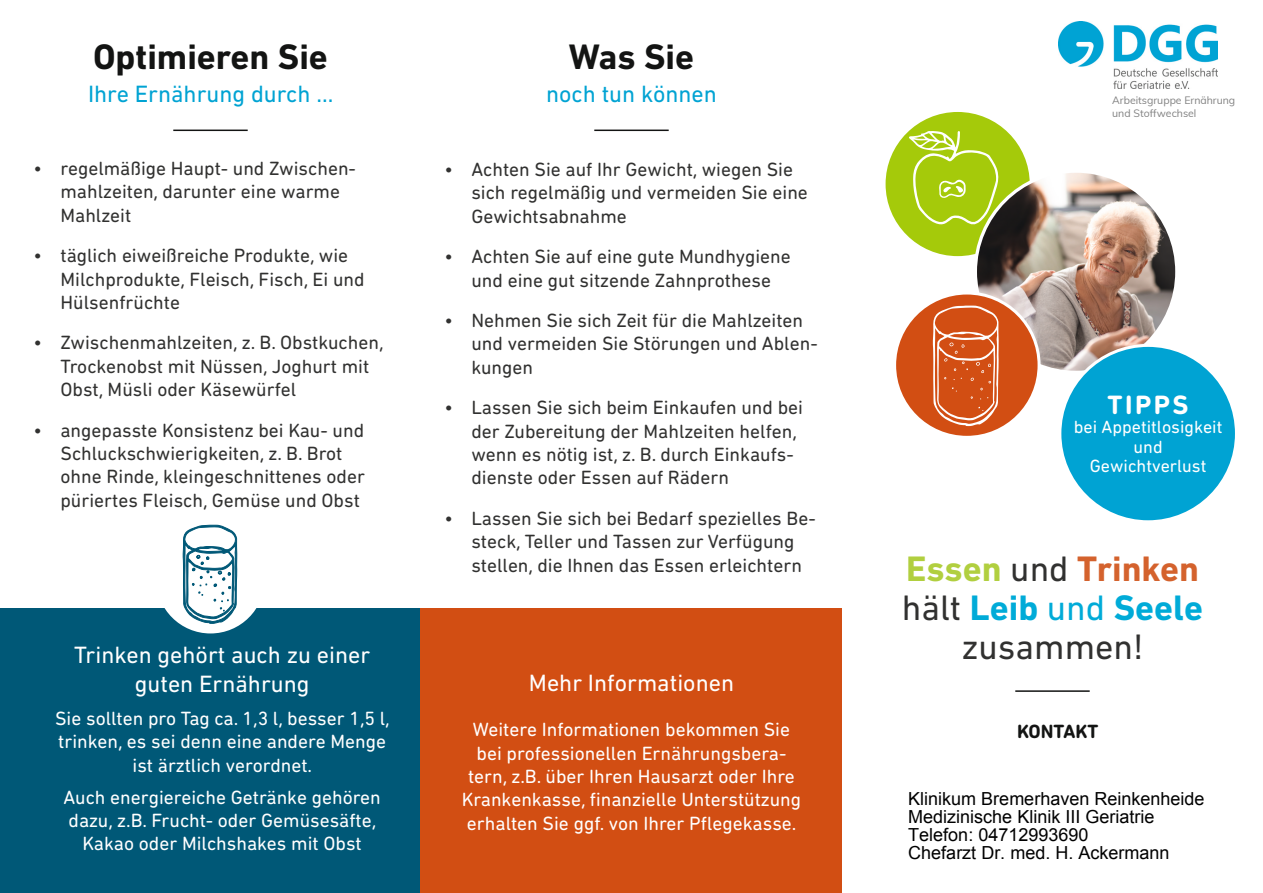
<style>
.page{position:relative;width:1263px;height:893px;background:#fff}
.page>*{position:absolute;margin:0;border:0;box-sizing:border-box;transform-origin:0 0}
.t1{font:36px/39px "DIN Next LT Pro";color:#313130;text-align:center}
.t2{font:700 36px "DIN Next LT Pro";color:#131413}
.t3{font:700 27px "DIN Next Rounded LT Pro";letter-spacing:.09em;color:#fff}
.t4{font:24px/28.5px "DIN Next LT Pro";color:#fff;text-align:center}
.t5{font:24px "DIN Next LT Pro";color:#00a3d3}
.t6{font:19.5px/23.4px "DIN Next Rounded LT Pro";color:#313130}
.t7{font:19.5px/23.4px "DIN Next Rounded LT Pro";color:#fff;text-align:center}
.t8{font:700 19.5px "DIN Next Rounded LT Pro";color:#131413}
.t9{font:18px/18px "Arial";color:#000}
.t10{font:18px/19.5px "DIN Next Rounded LT Pro";color:#fff;text-align:center}
.t11{font:10.5px/12.6px "Muli";color:#818181}
.s1{font-weight:700;color:#b1cf3f}
.s2{font-weight:700;color:#d4622d}
.s3{font-weight:700;color:#00abd8}
.s4{color:#00abd8}
</style>
<div class="page">
<div style="left:885px;top:112px;width:145px;height:144px;background:#a5ca0a;border-radius:50%"></div>
<svg style="left:909px;top:131px;width:90px;height:94px"></svg>
<img style="left:975px;top:171px;width:202px;height:201px;border-radius:101px">
<div style="left:895px;top:293px;width:144px;height:144px;background:#d24e13;border-radius:50%"></div>
<svg style="left:933px;top:306px;width:66px;height:120px"></svg>
<div style="left:893px;top:292px;width:147px;height:147px;border:3px solid #fff;border-radius:50%"></div>
<div style="left:1060px;top:345px;width:176px;height:177px;background:#00a3d3;border-radius:50%"></div>
<hr style="left:173px;top:130px;width:75px;height:1px;background:#131413">
<hr style="left:594px;top:130px;width:75px;height:1px;background:#131413">
<div style="left:0;top:608px;width:421px;height:285px;background:#005877"></div>
<div style="left:421px;top:608px;width:421px;height:285px;background:#d24e13"></div>
<div style="left:158px;top:527px;width:105px;height:105px;background:#fff;border-radius:50%"></div>
<img style="left:1058px;top:21px;width:159px;height:67px">
<svg style="left:183px;top:525px;width:54px;height:109px"></svg>
<hr style="left:1015px;top:690px;width:75px;height:2px;background:#131413">
<h1 class="t2" style="left:93px;top:36px;width:236px">Optimieren Sie</h1>
<h1 class="t2" style="left:569px;top:36px;width:127px">Was Sie</h1>
<p class="t5" style="left:88px;top:80px;width:247px">Ihre Ernährung durch ...</p>
<p class="t5" style="left:546px;top:80px;width:172px">noch tun können</p>
<p class="t11" style="left:1112px;top:93px;width:125px">Arbeitsgruppe Ernährung und Stoffwechsel</p>
<p class="t6" style="left:60px;top:156px;width:297px;text-indent:-27px">• regelmäßige Haupt- und Zwischen&shy;mahlzeiten, darunter eine warme<br>Mahlzeit</p>
<p class="t6" style="left:60px;top:244px;width:306px;text-indent:-27px">• täglich eiweißreiche Produkte, wie<br>Milchprodukte, Fleisch, Fisch, Ei und<br>Hülsenfrüchte</p>
<p class="t6" style="left:60px;top:331px;width:325px;text-indent:-27px">• Zwischenmahlzeiten, z. B. Obstkuchen,<br>Trockenobst mit Nüssen, Joghurt mit<br>Obst, Müsli oder Käsewürfel</p>
<p class="t6" style="left:60px;top:418px;width:306px;text-indent:-27px">• angepasste Konsistenz bei Kau- und Schluckschwierigkeiten, z. B. Brot ohne Rinde, kleingeschnittenes oder püriertes Fleisch, Gemüse und Obst</p>
<p class="t4" style="left:74px;top:640px;width:298px">Trinken gehört auch zu einer guten Ernährung</p>
<p class="t7" style="left:55px;top:706px;width:336px">Sie sollten pro Tag ca. 1,3 l, besser 1,5 l, trinken, es sei denn eine andere Menge ist ärztlich verordnet.</p>
<p class="t7" style="left:63px;top:785px;width:319px">Auch energiereiche Getränke gehören dazu, z.B. Frucht- oder Gemüsesäfte,<br>Kakao oder Milchshakes mit Obst</p>
<p class="t6" style="left:471px;top:157px;width:338px;text-indent:-27px">• Achten Sie auf Ihr Gewicht, wiegen Sie sich regelmäßig und vermeiden Sie eine<br>Gewichtsabnahme</p>
<p class="t6" style="left:444px;top:245px;width:348px;text-align:center">• Achten Sie auf eine gute Mundhygiene und eine gut sitzende Zahnprothese</p>
<p class="t6" style="left:471px;top:309px;width:348px;text-indent:-27px">• Nehmen Sie sich Zeit für die Mahlzeiten und vermeiden Sie Störungen und Ablen&shy;kungen</p>
<p class="t6" style="left:471px;top:396px;width:333px;text-indent:-27px">• Lassen Sie sich beim Einkaufen und bei der Zubereitung der Mahlzeiten helfen, wenn es nötig ist, z. B. durch Einkaufs&shy;dienste oder Essen auf Rädern</p>
<p class="t6" style="left:471px;top:506px;width:346px;text-indent:-27px">• Lassen Sie sich bei Bedarf spezielles Be&shy;steck, Teller und Tassen zur Verfügung stellen, die Ihnen das Essen erleichtern</p>
<h2 class="t3" style="left:1108px;top:389px;width:83px">TIPPS</h2>
<p class="t10" style="left:1074px;top:417px;width:150px">bei Appetitlosigkeit und<br>Gewichtverlust</p>
<h1 class="t1" style="left:902px;top:549px;width:303px"><span class="s1">Essen</span> und <span class="s2">Trinken </span>hält <span class="s3">Leib</span> <span class="s4">und</span> <span class="s3">Seele </span>zusammen!</h1>
<p class="t4" style="left:529px;top:668px;width:207px">Mehr Informationen</p>
<p class="t7" style="left:462px;top:718px;width:341px">Weitere Informationen bekommen Sie bei professionellen Ernährungsbera&shy;tern, z.B. über Ihren Hausarzt oder Ihre Krankenkasse, finanzielle Unterstützung erhalten Sie ggf. von Ihrer Pflegekasse.</p>
<p class="t8" style="left:1017px;top:719px;width:83px">KONTAKT</p>
<p class="t9" style="left:908px;top:789px;width:298px">Klinikum Bremerhaven Reinkenheide<br>Medizinische Klinik III Geriatrie<br>Telefon: 04712993690<br>Chefarzt Dr. med. H. Ackermann</p>
</div>
